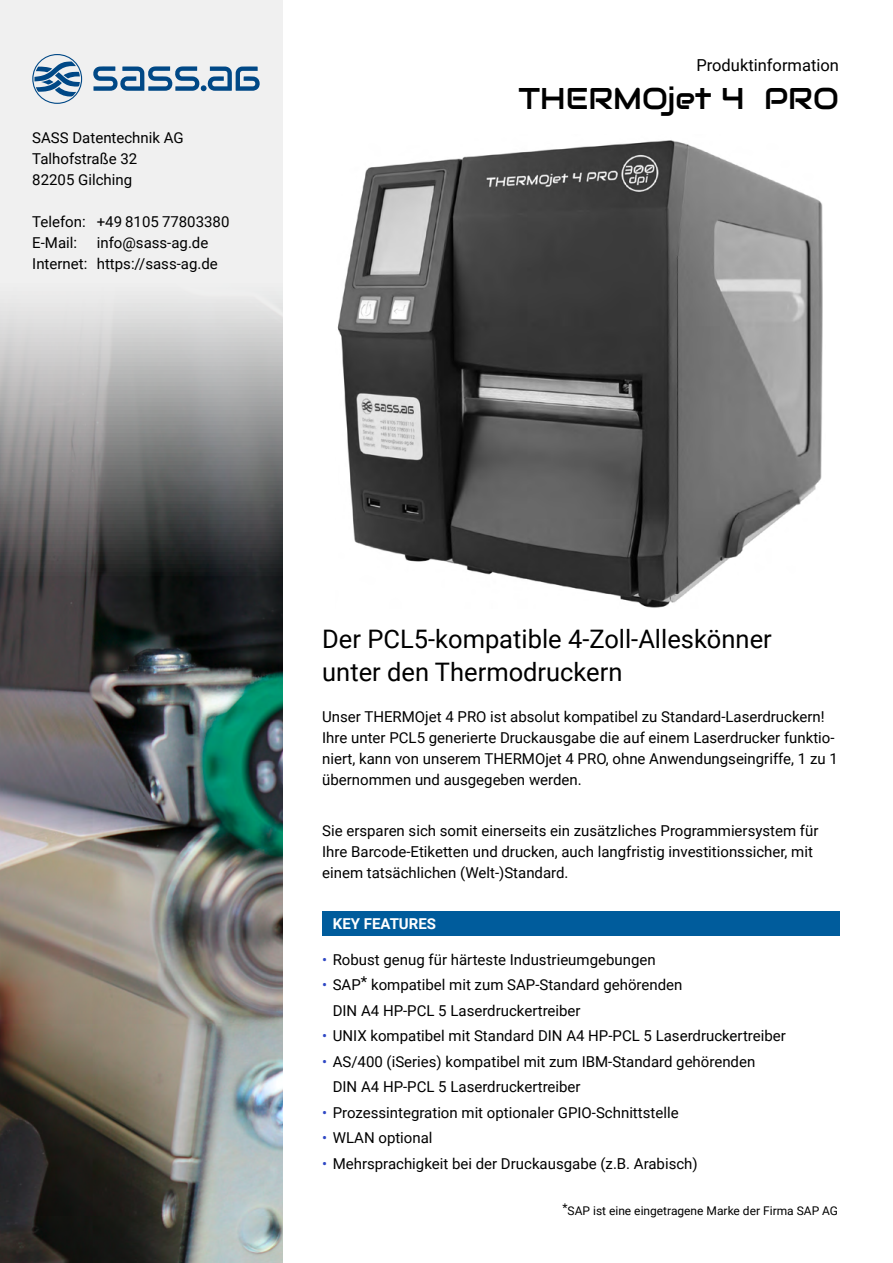
<style>
.page{position:relative;width:893px;height:1263px;background:#fff}
.page>*{position:absolute;margin:0;border:0;box-sizing:border-box;transform-origin:0 0}
.t1{font:30px "Audiowide";color:#000}
.t2{font:25.5px/33px "Roboto";color:#000}
.t3{font:16.5px "Roboto";color:#000}
.t4{font:15px/21px "Roboto";color:#000}
.t5{font:700 15px "Roboto";color:#fff}
.t6{font:12px "Roboto";color:#000}
.s1{color:#2f48c4}
</style>
<div class="page">
<img style="left:337px;top:140px;width:486px;height:468px">
<div style="left:0;top:0;width:283px;height:1263px;background:#f0f0f0"></div>
<img style="left:0;top:303px;width:283px;height:960px">
<svg style="left:93px;top:66px;width:167px;height:25px"></svg>
<svg style="left:32px;top:54px;width:50px;height:50px"></svg>
<div style="left:322px;top:911px;width:518px;height:25px;background:#005c9c"></div>
<p class="t4" style="left:32px;top:127px;width:153px">SASS Datentechnik AG<br>Talhofstraße 32<br>82205 Gilching</p>
<p class="t4" style="left:32px;top:211px;width:199px">Telefon: +49 8105 77803380<br>E-Mail:</p>
<p class="t4" style="left:32px;top:232px;width:187px;text-indent:65px">info@sass-ag.de<br>Internet: https://sass-ag.de</p>
<p class="t3" style="left:696px;top:54px;width:144px">Produktinformation</p>
<h1 class="t1" style="left:518px;top:79px;width:322px">THERMOjet 4 PRO</h1>
<h2 class="t2" style="left:322px;top:622px;width:451px">Der PCL5-kompatible 4-Zoll-Alleskönner unter den Thermodruckern</h2>
<p class="t4" style="left:322px;top:706px;width:517px">Unser THERMOjet 4 PRO ist absolut kompatibel zu Standard-Laserdruckern!<br>Ihre unter PCL5 generierte Druckausgabe die auf einem Laserdrucker funktio&shy;niert, kann von unserem THERMOjet 4 PRO, ohne Anwendungseingriffe, 1 zu 1 übernommen und ausgegeben werden.</p>
<p class="t4" style="left:322px;top:820px;width:498px">Sie ersparen sich somit einerseits ein zusätzliches Programmiersystem für<br>Ihre Barcode-Etiketten und drucken, auch langfristig investitionssicher, mit einem tatsächlichen (Welt-)Standard.</p>
<p class="t5" style="left:333px;top:913px;width:105px">KEY FEATURES</p>
<p class="t4" style="left:322px;top:948px;width:335px"><span class="s1">•</span> Robust genug für härteste Industrieumgebungen</p>
<p class="t4" style="left:333px;top:971px;width:351px;line-height:25.5px;text-indent:-10px"><span class="s1">•</span> SAP* kompatibel mit zum SAP-Standard gehörenden<br>DIN A4 HP-PCL 5 Laserdruckertreiber</p>
<p class="t4" style="left:322px;top:1025px;width:465px"><span class="s1">•</span> UNIX kompatibel mit Standard DIN A4 HP-PCL 5 Laserdruckertreiber</p>
<p class="t4" style="left:333px;top:1048px;width:424px;line-height:25.5px;text-indent:-10px"><span class="s1">•</span> AS/400 (iSeries) kompatibel mit zum IBM-Standard gehörenden<br>DIN A4 HP-PCL 5 Laserdruckertreiber</p>
<p class="t4" style="left:322px;top:1101px;width:358px"><span class="s1">•</span> Prozessintegration mit optionaler GPIO-Schnittstelle</p>
<p class="t4" style="left:322px;top:1127px;width:112px"><span class="s1">•</span> WLAN optional</p>
<p class="t4" style="left:322px;top:1152px;width:377px"><span class="s1">•</span> Mehrsprachigkeit bei der Druckausgabe (z.B. Arabisch)</p>
<p class="t6" style="left:562px;top:1202px;width:277px">*SAP ist eine eingetragene Marke der Firma SAP AG</p>
</div>
